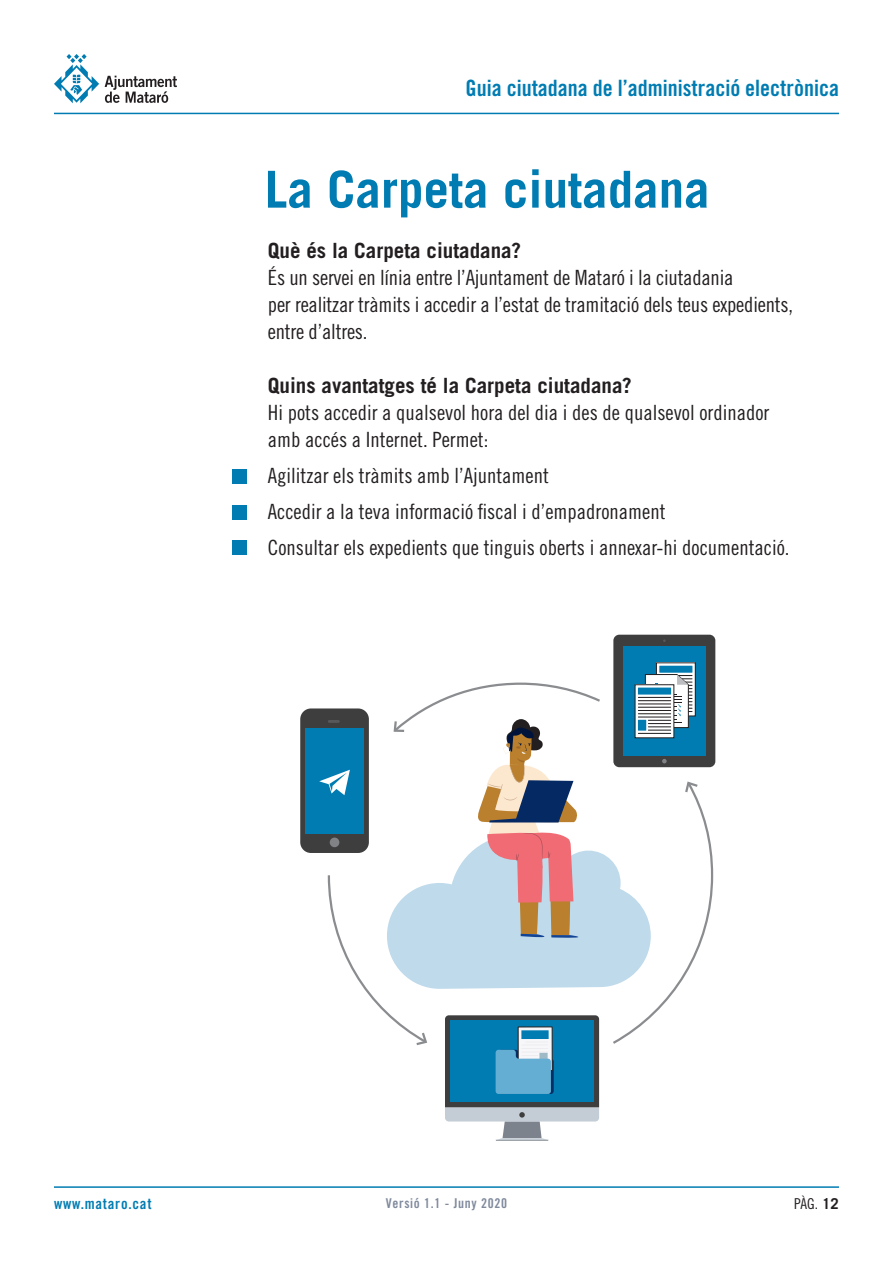
<style>
.page{position:relative;width:893px;height:1263px;background:#fff}
.page>*{position:absolute;margin:0;border:0;box-sizing:border-box;transform-origin:0 0}
.t1{font:700 51px "Trade Gothic LT Std";color:#007cb2}
.t2{font:22.5px "Trade Gothic LT Std Bd Cn 20";color:#007cb2}
.t3{font:21px/27px "Trade Gothic LT Std Cn 18";color:#231f20}
.t4{font:700 21px "Trade Gothic LT Std";color:#231f20}
.t5{font:15px "Trade Gothic LT Std Bd Cn 20";letter-spacing:.05em;color:#007cb2}
.t6{font:15px "Trade Gothic LT Std Cn 18";color:#231f20}
.t7{font:13.5px "Trade Gothic LT Std Bd Cn 20";letter-spacing:.05em;color:#808a9d}
.s1{font-family:"Trade Gothic LT Std";font-weight:700}
</style>
<div class="page">
<hr style="left:54px;top:113px;width:785px;height:1px;background:#007cb2">
<svg style="left:105px;top:76px;width:72px;height:27px"></svg>
<svg style="left:54px;top:54px;width:45px;height:49px"></svg>
<hr style="left:54px;top:1186px;width:785px;height:2px;background:#007cb2">
<div style="left:232px;top:469px;width:15px;height:15px;background:#007cb2"></div>
<div style="left:232px;top:505px;width:15px;height:15px;background:#007cb2"></div>
<hr style="left:496px;top:1140px;width:52px;height:1px;background:#7d838c">
<div style="left:613px;top:635px;width:102px;height:132px;background:#3e3e3f;border-radius:6px"></div>
<div style="left:623px;top:646px;width:82px;height:110px;background:#007cb2"></div>
<svg style="left:658px;top:665px;width:35px;height:9px"></svg>
<div style="left:659px;top:666px;width:33px;height:7px;background:#007cb2"></div>
<div style="left:300px;top:708px;width:69px;height:145px;background:#3e3e3f;border-radius:11px"></div>
<div style="left:305px;top:728px;width:59px;height:106px;background:#007cb2"></div>
<svg style="left:319px;top:674px;width:395px;height:466px"></svg>
<div style="left:232px;top:540px;width:15px;height:15px;background:#007cb2"></div>
<p class="t2" style="left:465px;top:74px;width:375px">Guia ciutadana de l’administració electrònica</p>
<h1 class="t1" style="left:265px;top:158px;width:446px">La Carpeta ciutadana</h1>
<p class="t4" style="left:268px;top:237px;width:255px">Què és la Carpeta ciutadana?</p>
<p class="t3" style="left:268px;top:263px;width:527px">És un servei en línia entre l’Ajuntament de Mataró i la ciutadania<br>per realitzar tràmits i accedir a l’estat de tramitació dels teus expedients, entre d’altres.</p>
<p class="t4" style="left:268px;top:372px;width:366px">Quins avantatges té la Carpeta ciutadana?</p>
<p class="t3" style="left:268px;top:398px;width:503px">Hi pots accedir a qualsevol hora del dia i des de qualsevol ordinador amb accés a Internet. Permet:</p>
<p class="t3" style="left:268px;top:457px;width:523px;line-height:36px">Agilitzar els tràmits amb l’Ajuntament<br>Accedir a la teva informació fiscal i d’empadronament<br>Consultar els expedients que tinguis oberts i annexar-hi documentació.</p>
<p class="t5" style="left:54px;top:1194px;width:99px">www.mataro.cat</p>
<p class="t7" style="left:386px;top:1195px;width:123px">Versió 1.1 - Juny 2020</p>
<p class="t6" style="left:794px;top:1195px;width:46px">PÀG. <span class="s1">12</span></p>
</div>
